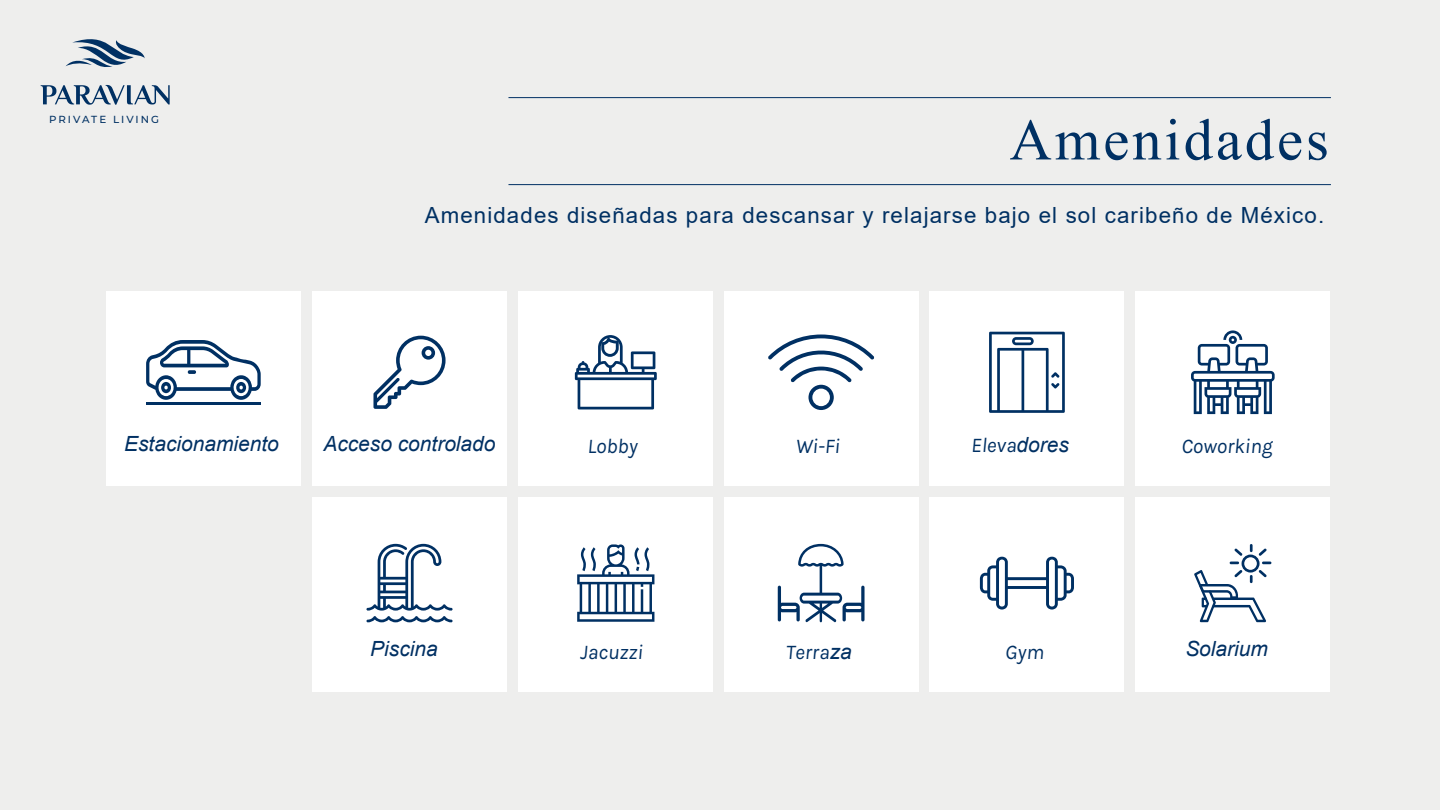
<style>
.page{position:relative;width:1440px;height:810px;background:#eeeeed}
.page>*{position:absolute;margin:0;border:0;box-sizing:border-box;transform-origin:0 0}
.t1{font:58.57px "Times New Roman";letter-spacing:.05em;color:#003063}
.t2{font:22.27px "Arial";letter-spacing:.05em;color:#003063}
.t3{font:italic 20.92px "Arial";color:#003063}
.t4{font:italic 20.92px "Karla";color:#003063}
.t5{font:500 10.27px "Montserrat";letter-spacing:.195em;color:#003063}
.s1{font-family:"Arial"}
</style>
<div class="page">
<div style="left:312px;top:291px;width:195px;height:194px;background:#fff"></div>
<div style="left:106px;top:291px;width:194px;height:194px;background:#fff"></div>
<div style="left:519px;top:291px;width:194px;height:194px;background:#fff"></div>
<div style="left:724px;top:291px;width:194px;height:194px;background:#fff"></div>
<div style="left:930px;top:291px;width:194px;height:194px;background:#fff"></div>
<div style="left:1136px;top:291px;width:194px;height:194px;background:#fff"></div>
<div style="left:519px;top:497px;width:194px;height:194px;background:#fff"></div>
<div style="left:312px;top:497px;width:195px;height:194px;background:#fff"></div>
<div style="left:724px;top:497px;width:194px;height:194px;background:#fff"></div>
<div style="left:930px;top:497px;width:194px;height:194px;background:#fff"></div>
<div style="left:1136px;top:497px;width:194px;height:194px;background:#fff"></div>
<svg style="left:146px;top:340px;width:115px;height:60px"></svg>
<hr style="left:146px;top:402px;width:115px;height:3px;background:#003063">
<svg style="left:373px;top:336px;width:73px;height:73px"></svg>
<svg style="left:575px;top:335px;width:82px;height:74px"></svg>
<svg style="left:768px;top:335px;width:106px;height:75px"></svg>
<svg style="left:989px;top:332px;width:76px;height:81px"></svg>
<svg style="left:1191px;top:330px;width:84px;height:84px"></svg>
<svg style="left:366px;top:544px;width:87px;height:78px"></svg>
<svg style="left:577px;top:544px;width:77px;height:78px"></svg>
<svg style="left:778px;top:544px;width:87px;height:78px"></svg>
<svg style="left:980px;top:556px;width:94px;height:54px"></svg>
<svg style="left:1194px;top:544px;width:77px;height:78px"></svg>
<hr style="left:508px;top:184px;width:823px;height:1px;background:#003063">
<hr style="left:508px;top:97px;width:823px;height:1px;background:#003063">
<svg style="left:41px;top:85px;width:129px;height:20px"></svg>
<svg style="left:66px;top:39px;width:79px;height:28px"></svg>
<p class="t5" style="left:49px;top:113px;width:112px">PRIVATE LIVING</p>
<h1 class="t1" style="left:1010px;top:99px;width:321px">Amenidades</h1>
<p class="t2" style="left:425px;top:199px;width:901px">Amenidades diseñadas para descansar y relajarse bajo el sol caribeño de México.</p>
<p class="t3" style="left:124px;top:430px;width:156px">Estacionamiento</p>
<p class="t3" style="left:323px;top:430px;width:174px">Acceso controlado</p>
<p class="t4" style="left:587px;top:433px;width:52px">Lobby</p>
<p class="t4" style="left:796px;top:433px;width:46px">Wi-Fi</p>
<p class="t4" style="left:971px;top:431px;width:99px">Eleva<span class="s1">dores</span></p>
<p class="t4" style="left:1181px;top:433px;width:93px">Coworking</p>
<p class="t3" style="left:370px;top:635px;width:69px">Piscina</p>
<p class="t4" style="left:580px;top:638px;width:64px">Jacuzzi</p>
<p class="t4" style="left:786px;top:638px;width:68px">Terra<span class="s1">za</span></p>
<p class="t4" style="left:1005px;top:638px;width:40px">Gym</p>
<p class="t3" style="left:1185px;top:635px;width:84px">Solarium</p>
</div>
